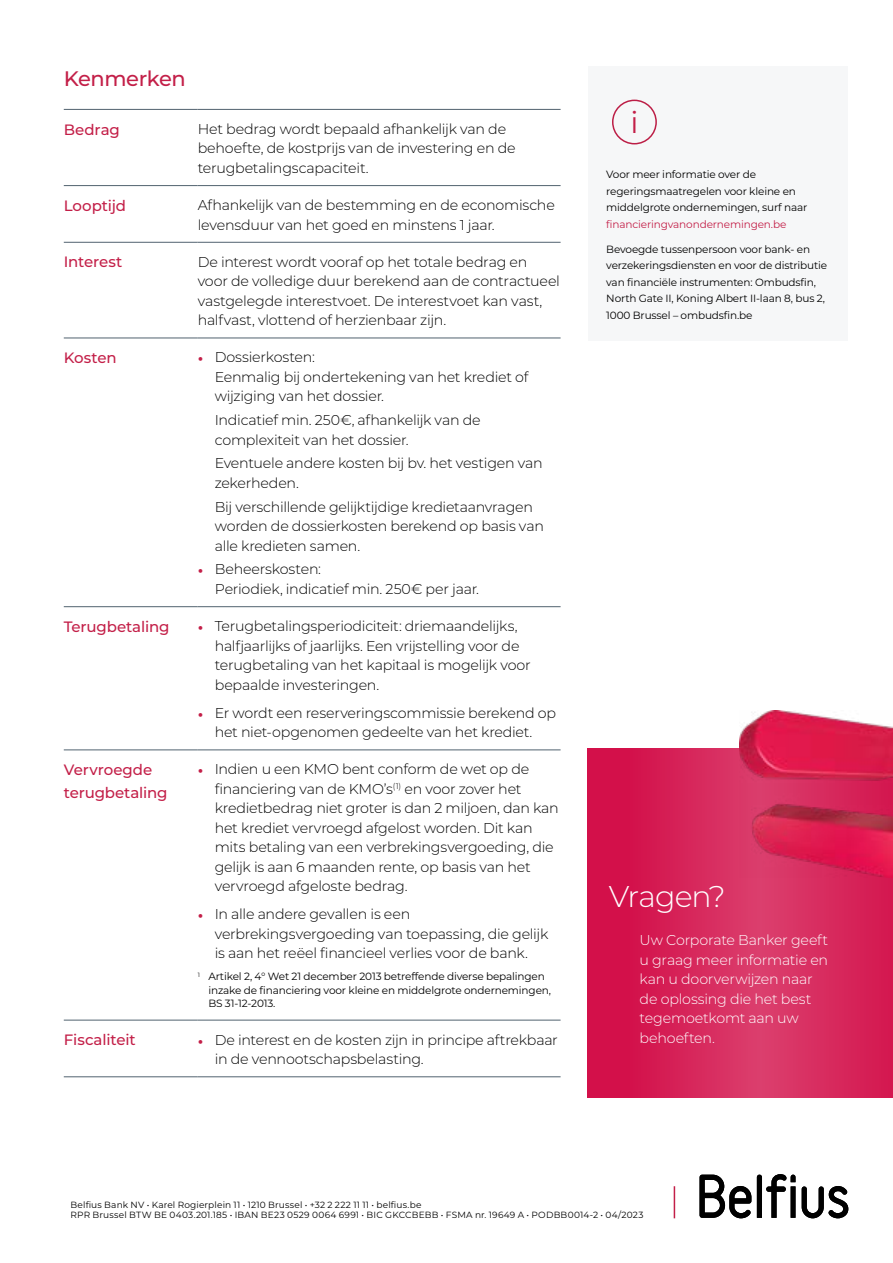
<style>
.page{position:relative;width:893px;height:1263px;background:#fff}
.page>*{position:absolute;margin:0;border:0;box-sizing:border-box;transform-origin:0 0}
.t1{font:300 30px "Belfius 21";letter-spacing:-.03em;color:#fff}
.t2{font:30px "Belfius 21";color:#c31f48}
.t3{font:500 21px "Belfius 21";letter-spacing:-.02em;color:#c31f48}
.t4{font:500 15px/23.1px "Belfius 21";letter-spacing:-.01em;color:#c31f48}
.t5{font:300 14.25px/19.5px "Belfius 21";letter-spacing:-.015em;color:#000}
.t6{font:300 14.25px/19.5px "Belfius 21";letter-spacing:-.015em;color:#fff}
.t7{font:10.5px/16.5px "Belfius 21";letter-spacing:-.015em;color:#000}
.t8{font:10.5px/13.5px "Belfius Montserrat";letter-spacing:-.015em;color:#000}
.t9{font:10.5px "Belfius 21";letter-spacing:-.015em;color:#c31f48}
.t10{font:9px/10.8px "Belfius 21";letter-spacing:.02em;color:#000}
.s1{font-family:"Minion Pro";font-weight:400;color:#c31f48}
</style>
<div class="page">
<svg style="left:587px;top:748px;width:306px;height:349px;background:#d62459"></svg>
<img style="left:739px;top:710px;width:154px;height:167px">
<hr style="left:64px;top:109px;width:134px;height:1px;background:#51626f">
<hr style="left:198px;top:109px;width:363px;height:1px;background:#51626f">
<hr style="left:64px;top:185px;width:134px;height:1px;background:#51626f">
<hr style="left:198px;top:185px;width:363px;height:1px;background:#51626f">
<hr style="left:64px;top:242px;width:134px;height:1px;background:#51626f">
<hr style="left:198px;top:242px;width:363px;height:1px;background:#51626f">
<hr style="left:64px;top:338px;width:134px;height:1px;background:#51626f">
<hr style="left:198px;top:338px;width:363px;height:1px;background:#51626f">
<hr style="left:64px;top:606px;width:134px;height:1px;background:#51626f">
<hr style="left:198px;top:606px;width:363px;height:1px;background:#51626f">
<hr style="left:64px;top:750px;width:134px;height:1px;background:#51626f">
<hr style="left:198px;top:750px;width:363px;height:1px;background:#51626f">
<hr style="left:64px;top:1020px;width:134px;height:1px;background:#51626f">
<hr style="left:198px;top:1020px;width:363px;height:1px;background:#51626f">
<hr style="left:64px;top:1076px;width:134px;height:1px;background:#51626f">
<hr style="left:198px;top:1076px;width:363px;height:1px;background:#51626f">
<div style="left:587px;top:66px;width:260px;height:274px;background:#f6f7f8"></div>
<div style="left:612px;top:100px;width:45px;height:44px;border:2px solid #c31f48;border-radius:50%"></div>
<svg style="left:699px;top:1175px;width:52px;height:43px"></svg>
<svg style="left:757px;top:1174px;width:38px;height:44px"></svg>
<svg style="left:802px;top:1186px;width:46px;height:32px"></svg>
<hr style="left:674px;top:1186px;width:1px;height:32px;background:#c31f48">
<h2 class="t3" style="left:64px;top:66px;width:124px">Kenmerken</h2>
<p class="t4" style="left:64px;top:118px;width:58px">Bedrag</p>
<p class="t5" style="left:198px;top:119px;width:319px">Het bedrag wordt bepaald afhankelijk van de behoefte, de kostprijs van de investering en de terugbetalingscapaciteit.</p>
<p class="t4" style="left:64px;top:194px;width:64px">Looptijd</p>
<p class="t5" style="left:198px;top:195px;width:359px">Afhankelijk van de bestemming en de economische levensduur van het goed en minstens 1 jaar.</p>
<p class="t4" style="left:64px;top:250px;width:60px">Interest</p>
<p class="t5" style="left:198px;top:252px;width:364px">De interest wordt vooraf op het totale bedrag en voor de volledige duur berekend aan de contractueel vastgelegde interestvoet. De interestvoet kan vast, halfvast, vlottend of herzienbaar zijn.</p>
<p class="t4" style="left:64px;top:346px;width:54px">Kosten</p>
<p class="t5" style="left:215px;top:348px;width:315px;text-indent:-17px"><span class="s1">•</span> Dossierkosten:<br>Eenmalig bij ondertekening van het krediet of wijziging van het dossier.</p>
<p class="t5" style="left:215px;top:410px;width:267px">Indicatief min. 250€, afhankelijk van de complexiteit van het dossier.</p>
<p class="t5" style="left:215px;top:454px;width:330px">Eventuele andere kosten bij bv. het vestigen van zekerheden.</p>
<p class="t5" style="left:215px;top:497px;width:331px">Bij verschillende gelijktijdige kredietaanvragen worden de dossierkosten berekend op basis van alle kredieten samen.</p>
<p class="t5" style="left:215px;top:560px;width:266px;text-indent:-17px"><span class="s1">•</span> Beheerskosten:<br>Periodiek, indicatief min. 250€ per jaar.</p>
<p class="t4" style="left:64px;top:615px;width:107px">Terugbetaling</p>
<p class="t5" style="left:215px;top:616px;width:318px;text-indent:-17px"><span class="s1">•</span> Terugbetalingsperiodiciteit: driemaandelijks, halfjaarlijks of jaarlijks. Een vrijstelling voor de terugbetaling van het kapitaal is mogelijk voor bepaalde investeringen.</p>
<p class="t5" style="left:198px;top:703px;width:360px;text-align:center"><span class="s1">•</span> Er wordt een reserveringscommissie berekend op het niet-opgenomen gedeelte van het krediet.</p>
<p class="t4" style="left:64px;top:758px;width:105px">Vervroegde terugbetaling</p>
<p class="t5" style="left:215px;top:759px;width:346px;text-indent:-17px"><span class="s1">•</span> Indien u een KMO bent conform de wet op de financiering van de KMO’s<sup>(1)</sup> en voor zover het kredietbedrag niet groter is dan 2 miljoen, dan kan het krediet vervroegd afgelost worden. Dit kan mits betaling van een verbrekingsvergoeding, die gelijk is aan 6 maanden rente, op basis van het vervroegd afgeloste bedrag.</p>
<p class="t5" style="left:215px;top:904px;width:335px;text-indent:-17px"><span class="s1">•</span> In alle andere gevallen is een verbrekingsvergoeding van toepassing, die gelijk is aan het reëel financieel verlies voor de bank.</p>
<p class="t8" style="left:208px;top:970px;width:344px;text-indent:-11px"><sup>1</sup> Artikel 2, 4° Wet 21 december 2013 betreffende diverse bepalingen inzake de financiering voor kleine en middelgrote ondernemingen,<br>BS 31-12-2013.</p>
<p class="t4" style="left:64px;top:1028px;width:73px">Fiscaliteit</p>
<p class="t5" style="left:215px;top:1030px;width:345px;text-indent:-17px"><span class="s1">•</span> De interest en de kosten zijn in principe aftrekbaar in de vennootschapsbelasting.</p>
<h1 class="t2" style="left:630px;top:104px;width:10px">i</h1>
<p class="t7" style="left:606px;top:166px;width:203px">Voor meer informatie over de regeringsmaatregelen voor kleine en middelgrote ondernemingen, surf naar</p>
<p class="t9" style="left:606px;top:218px;width:182px">financieringvanondernemingen.be</p>
<p class="t7" style="left:606px;top:241px;width:223px">Bevoegde tussenpersoon voor bank- en verzekeringsdiensten en voor de distributie van financiële instrumenten: Ombudsfin, North Gate II, Koning Albert II-laan 8, bus 2, 1000 Brussel – ombudsfin.be</p>
<h1 class="t1" style="left:609px;top:878px;width:119px">Vragen?</h1>
<p class="t6" style="left:640px;top:930px;width:190px">Uw Corporate Banker geeft u graag meer informatie en kan u doorverwijzen naar de oplossing die het best tegemoetkomt aan uw behoeften.</p>
<p class="t10" style="left:70px;top:1199px;width:575px">Belfius Bank NV • Karel Rogierplein 11 • 1210 Brussel • +32 2 222 11 11 • belfius.be<br>RPR Brussel BTW BE 0403.201.185 • IBAN BE23 0529 0064 6991 • BIC GKCCBEBB • FSMA nr. 19649 A • PODBB0014-2 • 04/2023</p>
</div>
